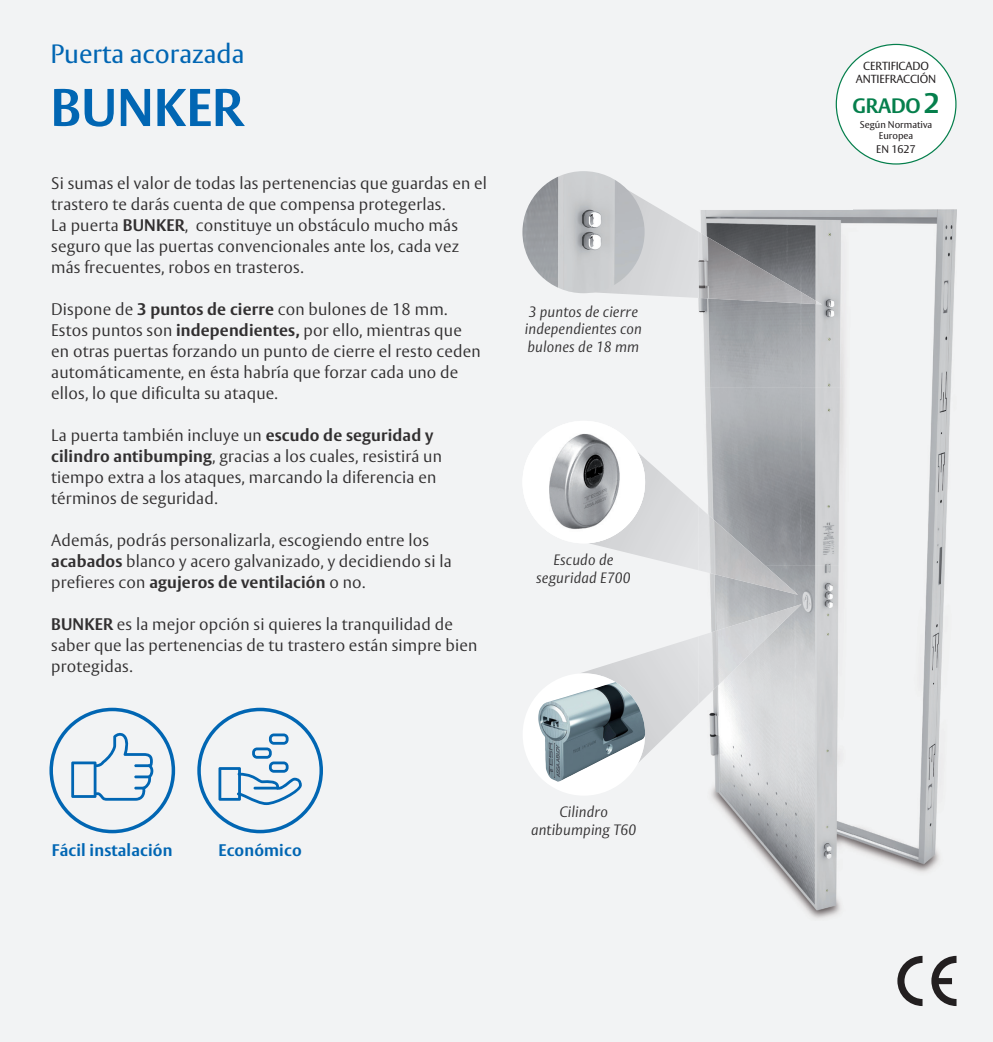
<style>
.page{position:relative;width:993px;height:1042px;background:#fff}
.page>*{position:absolute;margin:0;border:0;box-sizing:border-box;transform-origin:0 0}
.t1{font:700 52.5px "ASSA Vesta";color:#0166b3}
.t2{font:26.25px "ASSA Vesta";color:#0166b3}
.t3{font:700 20.65px "ASSA Vesta";letter-spacing:-.01em;color:#057f4c}
.t4{font:300 16.62px/21px "ASSA Vesta";letter-spacing:.01em;color:#312f30}
.t5{font:700 16.62px "ASSA Vesta";letter-spacing:.01em;color:#0166b3}
.t6{font:italic 300 14.88px/17.5px "ASSA Vesta";letter-spacing:.01em;color:#312f30;text-align:center}
.t7{font:11.55px/13.5px "ASSA Vesta";letter-spacing:-.01em;color:#231f20;text-align:center}
.t8{font:11.03px "ASSA Vesta";color:#231f20}
.t9{font:9.8px/11px "ASSA Vesta";color:#231f20;text-align:center}
.s1{font-weight:700}
.s2{font-size:28px}
</style>
<div class="page">
<div style="left:0;top:0;width:992px;height:1042px;background:#f2f3f4"></div>
<div style="left:49px;top:708px;width:126px;height:125px;border:4px solid #0166b3;border-radius:50%"></div>
<svg style="left:71px;top:732px;width:82px;height:69px"></svg>
<div style="left:197px;top:708px;width:126px;height:125px;border:4px solid #0166b3;border-radius:50%"></div>
<svg style="left:218px;top:733px;width:84px;height:72px"></svg>
<img style="left:698px;top:210px;width:258px;height:709px">
<svg style="left:568px;top:175px;width:130px;height:123px"></svg>
<img style="left:698px;top:231px;width:123px;height:73px">
<svg style="left:589px;top:459px;width:109px;height:111px"></svg>
<img style="left:698px;top:506px;width:99px;height:89px">
<svg style="left:582px;top:637px;width:116px;height:119px"></svg>
<img style="left:698px;top:604px;width:103px;height:100px">
<img style="left:522px;top:171px;width:122px;height:122px;border-radius:61px">
<img style="left:523px;top:421px;width:122px;height:122px">
<div style="left:522px;top:673px;width:123px;height:122px;background:#fff;border-radius:50%"></div>
<img style="left:538px;top:682px;width:107px;height:100px">
<div style="left:836px;top:44px;width:119px;height:120px;background:#fff;border-radius:50%"></div>
<svg style="left:897px;top:956px;width:59px;height:50px"></svg>
<h2 class="t2" style="left:50px;top:38px;width:195px">Puerta acorazada</h2>
<h1 class="t1" style="left:50px;top:75px;width:194px">BUNKER</h1>
<p class="t4" style="left:51px;top:173px;width:437px">Si sumas el valor de todas las pertenencias que guardas en el trastero te darás cuenta de que compensa protegerlas.<br>La puerta <span class="s1">BUNKER</span>, constituye un obstáculo mucho más seguro que las puertas convencionales ante los, cada vez más frecuentes, robos en trasteros.</p>
<p class="t4" style="left:51px;top:299px;width:431px">Dispone de <span class="s1">3 puntos de cierre</span> con bulones de 18 mm.<br>Estos puntos son <span class="s1">independientes,</span> por ello, mientras que en otras puertas forzando un punto de cierre el resto ceden automáticamente, en ésta habría que forzar cada uno de ellos, lo que dificulta su ataque.</p>
<p class="t4" style="left:51px;top:425px;width:392px">La puerta también incluye un <span class="s1">escudo de seguridad y cilindro antibumping</span>, gracias a los cuales, resistirá un tiempo extra a los ataques, marcando la diferencia en términos de seguridad.</p>
<p class="t4" style="left:51px;top:530px;width:402px">Además, podrás personalizarla, escogiendo entre los <span class="s1">acabados</span> blanco y acero galvanizado, y decidiendo si la prefieres con <span class="s1">agujeros de ventilación</span> o no.</p>
<p class="t4" style="left:51px;top:614px;width:427px"><span class="s1">BUNKER</span> es la mejor opción si quieres la tranquilidad de saber que las pertenencias de tu trastero están simpre bien protegidas.</p>
<p class="t6" style="left:524px;top:303px;width:119px;text-align:left">3 puntos de cierre independientes con bulones de 18 mm</p>
<p class="t6" style="left:536px;top:552px;width:96px">Escudo de seguridad E700</p>
<p class="t5" style="left:52px;top:840px;width:122px">Fácil instalación</p>
<p class="t5" style="left:218px;top:840px;width:85px">Económico</p>
<p class="t6" style="left:531px;top:804px;width:107px">Cilindro antibumping T60</p>
<p class="t7" style="left:855px;top:59px;width:82px">CERTIFICADO<br>ANTIEFRACCIÓN</p>
<p class="t9" style="left:859px;top:120px;width:74px">Según Normativa<br>Europea</p>
<p class="t8" style="left:876px;top:142px;width:41px">EN 1627</p>
<p class="t3" style="left:852px;top:93px;width:89px">GRADO <span class="s2">2</span></p>
</div>
